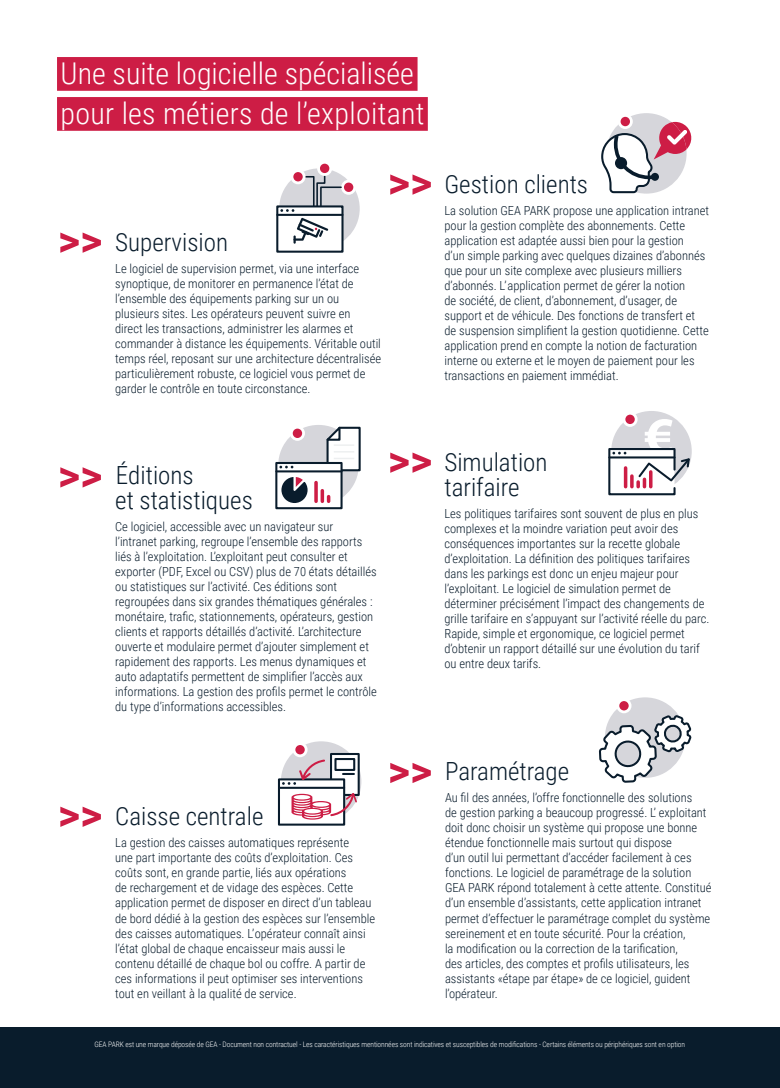
<style>
.page{position:relative;width:780px;height:1088px;background:#fff}
.page>*{position:absolute;margin:0;border:0;box-sizing:border-box;transform-origin:0 0}
.t1{font:700 53.75px "Myriad Pro";color:#fff}
.t2{font:300 30px/40px "Roboto Condensed";color:#fff}
.t3{font:300 25px/25px "Roboto Condensed";color:#091c2c}
.t4{font:300 12.5px/15px "Roboto Condensed";color:#091c2c}
.t5{font:300 7.5px "Roboto Condensed";letter-spacing:-.01em;color:#fff}
</style>
<div class="page">
<div style="left:57px;top:57px;width:360px;height:34px;background:#cd1d45"></div>
<div style="left:57px;top:97px;width:371px;height:34px;background:#cd1d45"></div>
<svg style="left:60px;top:232px;width:41px;height:21px"></svg>
<svg style="left:390px;top:452px;width:41px;height:21px"></svg>
<svg style="left:60px;top:806px;width:41px;height:21px"></svg>
<svg style="left:390px;top:174px;width:41px;height:21px"></svg>
<svg style="left:60px;top:467px;width:41px;height:20px"></svg>
<svg style="left:390px;top:763px;width:41px;height:20px"></svg>
<div style="left:605px;top:697px;width:80px;height:81px;background:#d6d6db;border-radius:50%"></div>
<svg style="left:599px;top:714px;width:93px;height:69px"></svg>
<svg style="left:616px;top:698px;width:15px;height:15px"></svg>
<div style="left:619px;top:701px;width:9px;height:9px;background:#cd1d45;border-radius:50%"></div>
<svg style="left:275px;top:425px;width:86px;height:85px"></svg>
<svg style="left:290px;top:426px;width:15px;height:15px"></svg>
<div style="left:293px;top:429px;width:9px;height:9px;background:#cd1d45;border-radius:50%"></div>
<div style="left:606px;top:113px;width:80px;height:81px;background:#d6d6db;border-radius:50%"></div>
<svg style="left:601px;top:122px;width:91px;height:71px"></svg>
<svg style="left:617px;top:114px;width:15px;height:15px"></svg>
<div style="left:620px;top:117px;width:10px;height:9px;background:#cd1d45;border-radius:50%"></div>
<div style="left:611px;top:411px;width:80px;height:80px;background:#d6d6db;border-radius:50%"></div>
<svg style="left:608px;top:447px;width:83px;height:49px"></svg>
<svg style="left:622px;top:412px;width:15px;height:15px"></svg>
<div style="left:625px;top:415px;width:9px;height:9px;background:#cd1d45;border-radius:50%"></div>
<div style="left:281px;top:741px;width:80px;height:81px;background:#d6d6db;border-radius:50%"></div>
<div style="left:330px;top:753px;width:30px;height:43px;background:#fff;border:2px solid #091c2c"></div>
<svg style="left:277px;top:758px;width:81px;height:68px"></svg>
<svg style="left:292px;top:742px;width:15px;height:15px"></svg>
<div style="left:295px;top:745px;width:10px;height:9px;background:#cd1d45;border-radius:50%"></div>
<div style="left:279px;top:168px;width:81px;height:81px;background:#d6d6db;border-radius:50%"></div>
<svg style="left:341px;top:180px;width:15px;height:15px"></svg>
<div style="left:344px;top:183px;width:9px;height:9px;background:#cd1d45;border-radius:50%"></div>
<svg style="left:317px;top:161px;width:15px;height:15px"></svg>
<div style="left:320px;top:164px;width:9px;height:9px;background:#cd1d45;border-radius:50%"></div>
<svg style="left:276px;top:174px;width:68px;height:79px"></svg>
<svg style="left:290px;top:169px;width:15px;height:15px"></svg>
<div style="left:293px;top:172px;width:10px;height:9px;background:#cd1d45;border-radius:50%"></div>
<div style="left:1px;top:1028px;width:779px;height:60px;background:#091c2c"></div>
<h2 class="t2" style="left:61px;top:52px;width:365px">Une suite logicielle spécialisée pour les métiers de l’exploitant</h2>
<h3 class="t3" style="left:115px;top:229px;width:114px">Supervision</h3>
<p class="t4" style="left:115px;top:261px;width:267px">Le logiciel de supervision permet, via une interface synoptique, de monitorer en permanence l’état de l’ensemble des équipements parking sur un ou plusieurs sites. Les opérateurs peuvent suivre en<br>direct les transactions, administrer les alarmes et commander à distance les équipements. Véritable outil temps réel, reposant sur une architecture décentralisée particulièrement robuste, ce logiciel vous permet de garder le contrôle en toute circonstance.</p>
<h3 class="t3" style="left:115px;top:461px;width:139px">Éditions<br>et statistiques</h3>
<p class="t4" style="left:115px;top:518px;width:263px">Ce logiciel, accessible avec un navigateur sur l’intranet parking, regroupe l’ensemble des rapports liés à l’exploitation. L’exploitant peut consulter et exporter (PDF, Excel ou CSV) plus de 70 états détaillés ou statistiques sur l’activité. Ces éditions sont regroupées dans six grandes thématiques générales : monétaire, trafic, stationnements, opérateurs, gestion clients et rapports détaillés d’activité. L’architecture ouverte et modulaire permet d’ajouter simplement et rapidement des rapports. Les menus dynamiques et auto adaptatifs permettent de simplifier l’accès aux informations. La gestion des profils permet le contrôle du type d’informations accessibles.</p>
<h3 class="t3" style="left:115px;top:803px;width:150px">Caisse centrale</h3>
<p class="t4" style="left:115px;top:835px;width:261px">La gestion des caisses automatiques représente<br>une part importante des coûts d’exploitation. Ces coûts sont, en grande partie, liés aux opérations<br>de rechargement et de vidage des espèces. Cette application permet de disposer en direct d’un tableau de bord dédié à la gestion des espèces sur l’ensemble des caisses automatiques. L’opérateur connaît ainsi l’état global de chaque encaisseur mais aussi le contenu détaillé de chaque bol ou coffre. A partir de ces informations il peut optimiser ses interventions tout en veillant à la qualité de service.</p>
<h3 class="t3" style="left:444px;top:171px;width:145px">Gestion clients</h3>
<p class="t4" style="left:444px;top:203px;width:266px">La solution GEA PARK propose une application intranet pour la gestion complète des abonnements. Cette application est adaptée aussi bien pour la gestion<br>d’un simple parking avec quelques dizaines d’abonnés que pour un site complexe avec plusieurs milliers d’abonnés. L’application permet de gérer la notion<br>de société, de client, d’abonnement, d’usager, de support et de véhicule. Des fonctions de transfert et de suspension simplifient la gestion quotidienne. Cette application prend en compte la notion de facturation interne ou externe et le moyen de paiement pour les transactions en paiement immédiat.</p>
<h1 class="t1" style="left:644px;top:401px;width:31px">€</h1>
<h3 class="t3" style="left:444px;top:449px;width:105px">Simulation tarifaire</h3>
<p class="t4" style="left:444px;top:506px;width:266px">Les politiques tarifaires sont souvent de plus en plus complexes et la moindre variation peut avoir des conséquences importantes sur la recette globale d’exploitation. La définition des politiques tarifaires dans les parkings est donc un enjeu majeur pour l’exploitant. Le logiciel de simulation permet de déterminer précisément l’impact des changements de grille tarifaire en s’appuyant sur l’activité réelle du parc.<br>Rapide, simple et ergonomique, ce logiciel permet d’obtenir un rapport détaillé sur une évolution du tarif ou entre deux tarifs.</p>
<h3 class="t3" style="left:445px;top:758px;width:126px">Paramétrage</h3>
<p class="t4" style="left:445px;top:790px;width:268px">Au fil des années, l’offre fonctionnelle des solutions<br>de gestion parking a beaucoup progressé. L’ exploitant doit donc choisir un système qui propose une bonne étendue fonctionnelle mais surtout qui dispose<br>d’un outil lui permettant d’accéder facilement à ces fonctions. Le logiciel de paramétrage de la solution GEA PARK répond totalement à cette attente. Constitué d’un ensemble d’assistants, cette application intranet permet d’effectuer le paramétrage complet du système sereinement et en toute sécurité. Pour la création,<br>la modification ou la correction de la tarification,<br>des articles, des comptes et profils utilisateurs, les assistants «étape par étape» de ce logiciel, guident l’opérateur.</p>
<p class="t5" style="left:94px;top:1039px;width:592px">GEA PARK est une marque déposée de GEA - Document non contractuel - Les caractéristiques mentionnées sont indicatives et susceptibles de modifications - Certains éléments ou périphériques sont en option</p>
</div>
